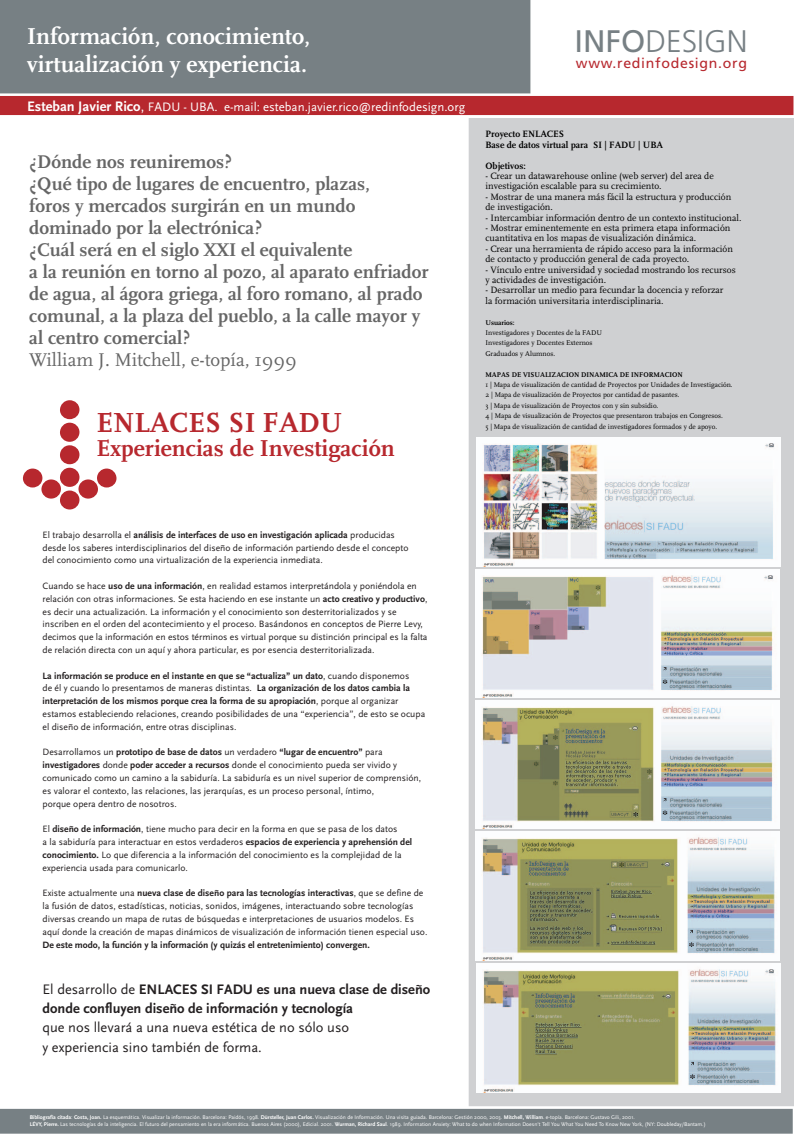
<style>
.page{position:relative;width:794px;height:1134px;background:#fff}
.page>*{position:absolute;margin:0;border:0;box-sizing:border-box;transform-origin:0 0}
.t1{font:900 89.44px "Meta Plus";color:#b7282e}
.t2{font:300 31.16px "Frutiger";color:#778084}
.t3{font:700 28.8px "Scala";color:#b7282e}
.t4{font:700 24px/28.8px "Scala";color:#fff}
.t5{font:700 24px "Scala";color:#b7282e}
.t6{font:700 19.2px/22px "Scala";color:#666}
.t7{font:19.2px "Scala";color:#666}
.t8{font:700 14.4px/19.2px "Scala Sans";color:#231f20}
.t9{font:14.4px/19.2px "Scala Sans";color:#231f20}
.t10{font:14.12px "Frutiger";letter-spacing:.05em;color:#b7282e}
.t11{font:12.8px "Scala Sans";color:#fff}
.t12{font:9.6px/12.8px "Scala Sans";color:#231f20}
.t13{font:9.6px/10.4px "Scala";color:#000}
.t14{font:700 9.6px "Scala Sans";color:#231f20}
.t15{font:700 9.6px/10.4px "Scala";color:#000}
.t16{font:7.2px/10.4px "Scala";color:#000}
.t17{font:700 7.2px "Scala";color:#000}
.t18{font:5.6px/6.7px "Scala Sans";color:#fff}
.s1{font-weight:400}
.s2{font-weight:700;font-size:14.4px}
.s3{font-size:14.4px}
.s4{font-weight:700}
</style>
<div class="page">
<div style="left:0;top:0;width:530px;height:93px;background:#778084"></div>
<div style="left:0;top:1109px;width:792px;height:25px;background:#778084"></div>
<div style="left:469px;top:118px;width:325px;height:988px;background:#cfd0d2"></div>
<div style="left:0;top:96px;width:793px;height:19px;background:#b7282e"></div>
<img style="left:476px;top:438px;width:304px;height:129px">
<img style="left:476px;top:569px;width:304px;height:129px">
<img style="left:476px;top:700px;width:304px;height:129px">
<img style="left:476px;top:832px;width:304px;height:129px">
<img style="left:476px;top:963px;width:304px;height:129px">
<h3 class="t4" style="left:27px;top:22px;width:285px">Información, conocimiento, virtualización y experiencia.</h3>
<h2 class="t2" style="left:574px;top:24px;width:175px"><span class="s1">INFO</span>DESIGN</h2>
<h3 class="t10" style="left:576px;top:55px;width:173px">www.redinfodesign.org</h3>
<h3 class="t11" style="left:27px;top:100px;width:439px"><span class="s2">Esteban Javier Rico</span><span class="s3">,</span> FADU - UBA. e-mail: esteban.javier.rico@redinfodesign.org</h3>
<p class="t6" style="left:29px;top:150px;width:401px">¿Dónde nos reuniremos?<br>¿Qué tipo de lugares de encuentro, plazas,<br>foros y mercados surgirán en un mundo dominado por la electrónica?<br>¿Cuál será en el siglo XXI el equivalente<br>a la reunión en torno al pozo, al aparato enfriador de agua, al ágora griega, al foro romano, al prado comunal, a la plaza del pueblo, a la calle mayor y al centro comercial?</p>
<h3 class="t7" style="left:29px;top:349px;width:269px">William J. Mitchell, e-topía, 1999</h3>
<h1 class="t1" style="left:128px;top:396px;width:120px;rotate:90deg">&gt;</h1>
<h3 class="t3" style="left:96px;top:407px;width:247px">ENLACES SI FADU</h3>
<h3 class="t5" style="left:96px;top:435px;width:300px">Experiencias de Investigación</h3>
<p class="t12" style="left:43px;top:528px;width:367px">El trabajo desarrolla el <span class="s4">análisis de interfaces de uso en investigación aplicada</span> producidas desde los saberes interdisciplinarios del diseño de información partiendo desde el concepto del conocimiento como una virtualización de la experiencia inmediata.</p>
<p class="t12" style="left:43px;top:580px;width:386px">Cuando se hace <span class="s4">uso de una información</span>, en realidad estamos interpretándola y poniéndola en relación con otras informaciones. Se esta haciendo en ese instante un <span class="s4">acto creativo y productivo</span>, es decir una actualización. La información y el conocimiento son desterritorializados y se inscriben en el orden del acontecimiento y el proceso. Basándonos en conceptos de Pierre Levy, decimos que la información en estos términos es virtual porque su distinción principal es la falta de relación directa con un aquí y ahora particular, es por esencia desterritorializada.</p>
<p class="t12" style="left:43px;top:669px;width:384px"><span class="s4">La información se produce en el instante en que se “actualiza” un dato</span>, cuando disponemos<br>de él y cuando lo presentamos de maneras distintas. <span class="s4">La organización de los datos cambia la interpretación de los mismos porque crea la forma de su apropiación</span>, porque al organizar estamos estableciendo relaciones, creando posibilidades de una “experiencia”, de esto se ocupa el diseño de información, entre otras disciplinas.</p>
<p class="t12" style="left:43px;top:746px;width:380px">Desarrollamos un <span class="s4">prototipo de base de datos</span> un verdadero <span class="s4">“lugar de encuentro”</span> para <span class="s4">investigadores</span> donde <span class="s4">poder acceder a recursos</span> donde el conocimiento pueda ser vivido y comunicado como un camino a la sabiduría. La sabiduría es un nivel superior de comprensión, es valorar el contexto, las relaciones, las jerarquías, es un proceso personal, íntimo,<br>porque opera dentro de nosotros.</p>
<p class="t12" style="left:43px;top:823px;width:371px">El <span class="s4">diseño de información</span>, tiene mucho para decir en la forma en que se pasa de los datos<br>a la sabiduría para interactuar en estos verdaderos <span class="s4">espacios de experiencia y aprehensión del conocimiento.</span> Lo que diferencia a la información del conocimiento es la complejidad de la experiencia usada para comunicarlo.</p>
<p class="t12" style="left:43px;top:887px;width:386px">Existe actualmente una <span class="s4">nueva clase de diseño para las tecnologías interactivas</span>, que se define de la fusión de datos, estadísticas, noticias, sonidos, imágenes, interactuando sobre tecnologías diversas creando un mapa de rutas de búsquedas e interpretaciones de usuarios modelos. Es aquí donde la creación de mapas dinámicos de visualización de información tienen especial uso.</p>
<p class="t14" style="left:43px;top:939px;width:329px">De este modo, la función y la información (y quizás el entretenimiento) convergen.</p>
<h3 class="t8" style="left:43px;top:980px;width:389px"><span class="s1">El desarrollo de</span> ENLACES SI FADU es una nueva clase de diseño donde confluyen diseño de información y tecnología</h3>
<h3 class="t9" style="left:43px;top:1018px;width:308px">que nos llevará a una nueva estética de no sólo uso y experiencia sino también de forma.</h3>
<p class="t15" style="left:485px;top:129px;width:179px">Proyecto ENLACES<br>Base de datos virtual para SI | FADU | UBA</p>
<p class="t15" style="left:485px;top:160px;width:42px">Objetivos:</p>
<p class="t13" style="left:485px;top:171px;width:230px">- Crear un datawarehouse online (web server) del area de investigación escalable para su crecimiento.</p>
<p class="t13" style="left:485px;top:192px;width:247px">- Mostrar de una manera más fácil la estructura y producción de investigación.</p>
<p class="t13" style="left:485px;top:212px;width:257px">- Intercambiar información dentro de un contexto institucional.</p>
<p class="t13" style="left:485px;top:223px;width:246px">- Mostrar eminentemente en esta primera etapa información cuantitativa en los mapas de visualización dinámica.</p>
<p class="t13" style="left:485px;top:244px;width:249px">- Crear una herramienta de rápido acceso para la información de contacto y producción general de cada proyecto.</p>
<p class="t13" style="left:485px;top:264px;width:252px">- Vínculo entre universidad y sociedad mostrando los recursos y actividades de investigación.</p>
<p class="t13" style="left:485px;top:285px;width:240px">- Desarrollar un medio para fecundar la docencia y reforzar la formación universitaria interdisciplinaria.</p>
<p class="t17" style="left:485px;top:318px;width:31px">Usuarios:</p>
<p class="t16" style="left:485px;top:328px;width:118px">Investigadores y Docentes de la FADU<br>Investigadores y Docentes Externos<br>Graduados y Alumnos.</p>
<p class="t17" style="left:485px;top:370px;width:199px">MAPAS DE VISUALIZACION DINAMICA DE INFORMACION</p>
<p class="t16" style="left:485px;top:380px;width:249px">1 | Mapa de visualización de cantidad de Proyectos por Unidades de Investigación.<br>2 | Mapa de visualización de Proyectos por cantidad de pasantes.<br>3 | Mapa de visualización de Proyectos con y sin subsidio.<br>4 | Mapa de visualización de Proyectos que presentaron trabajos en Congresos.<br>5 | Mapa de visualización de cantidad de investigadores formados y de apoyo.</p>
<p class="t18" style="left:30px;top:1114px;width:677px"><span class="s4">Bibliografía citada</span>: <span class="s4">Costa, Joan.</span> La esquemática. Visualizar la información. Barcelona: Paidós, 1998. <span class="s4">Dürsteller, Juan Carlos.</span> Visualización de Información. Una visita guiada. Barcelona: Gestión 2000, 2003. <span class="s4">Mitchell, William</span>. e-topía. Barcelona: Gustavo Gili, 2001.<br><span class="s4">LÉVY, Pierre.</span> Las tecnologías de la inteligencia. El futuro del pensamiento en la era informática. Buenos Aires (2000), Edicial. 2001. <span class="s4">Wurman, Richard Saul</span>. 1989. Information Anxiety: What to do when Information Doesn't Tell You What You Need To Know New York, (NY: Doubleday/Bantam.)</p>
</div>
